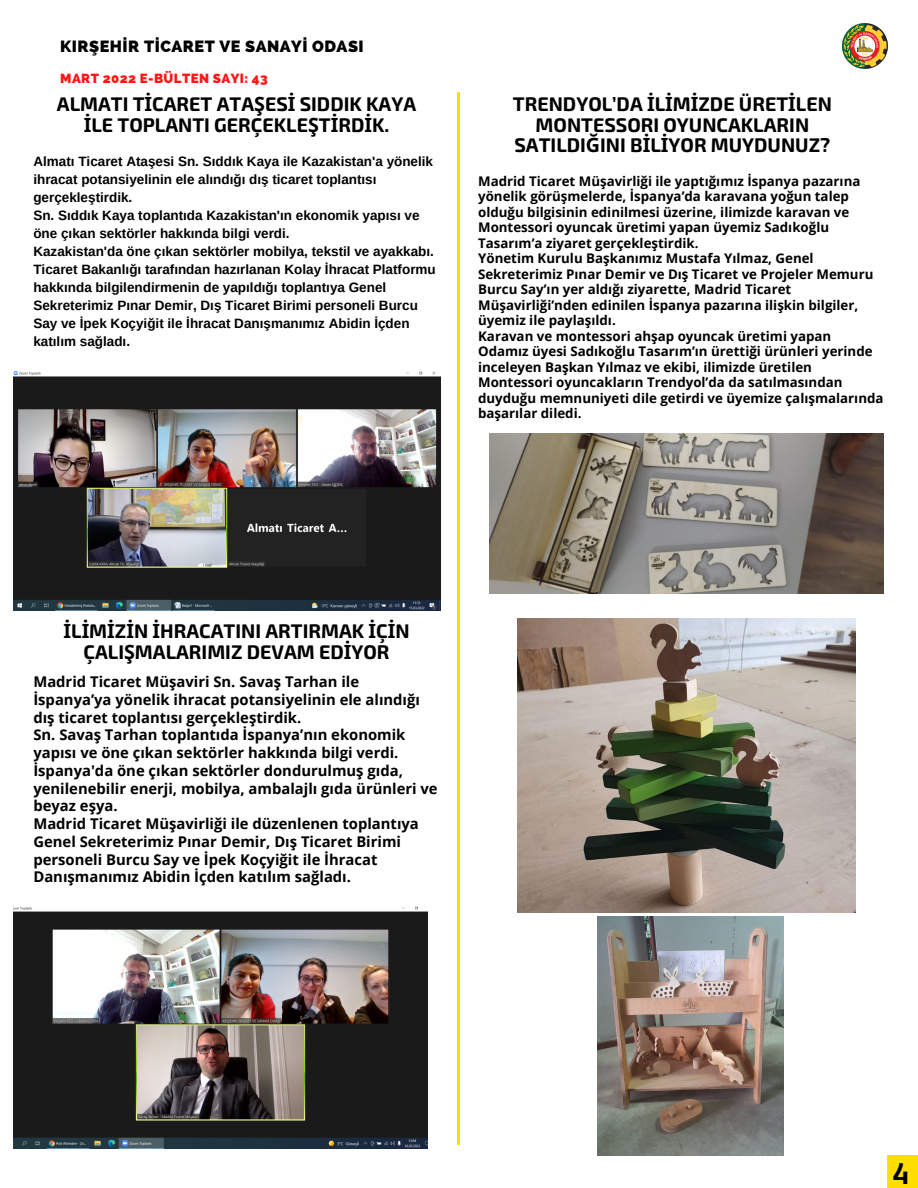
<style>
.page{position:relative;width:918px;height:1188px;background:#fff}
.page>*{position:absolute;margin:0;border:0;box-sizing:border-box;transform-origin:0 0}
.t1{font:33.6px "OS Aran 600";color:#000}
.t2{font:700 19.65px/20.5px "Exo 2";color:#000;text-align:center}
.t3{font:800 16.2px "Raleway";letter-spacing:.03em;color:#000}
.t4{font:700 14.85px/17.7px "Open Sans";color:#000}
.t5{font:700 13.5px/18px "Arimo";color:#000}
.t6{font:700 13.35px/15.5px "Open Sans";color:#000}
.t7{font:800 13.2px "Raleway";letter-spacing:.03em;color:#ff1616}
.s1{font-family:"Noto Sans"}
</style>
<div class="page">
<img style="left:842px;top:24px;width:45px;height:45px">
<div style="left:887px;top:1156px;width:31px;height:32px;background:#ffde00"></div>
<hr style="left:458px;top:92px;width:2px;height:1053px;background:#ffde00">
<img style="left:14px;top:371px;width:426px;height:239px">
<img style="left:14px;top:906px;width:414px;height:243px">
<img style="left:489px;top:434px;width:395px;height:160px">
<img style="left:518px;top:619px;width:337px;height:293px">
<img style="left:597px;top:917px;width:187px;height:238px">
<p class="t3" style="left:60px;top:37px;width:305px">KIRŞEHİR TİCARET VE SANAYİ ODASI</p>
<p class="t7" style="left:60px;top:71px;width:209px">MART 2022 E-BÜLTEN SAYI: 43</p>
<p class="t2" style="left:57px;top:93px;width:361px">ALMATI T<span class="s1">İ</span>CARET ATA<span class="s1">Ş</span>ES<span class="s1">İ</span> SIDDIK KAYA<br><span class="s1">İ</span>LE TOPLANTI GERÇEKLE<span class="s1">Ş</span>T<span class="s1">İ</span>RD<span class="s1">İ</span>K.</p>
<p class="t5" style="left:33px;top:152px;width:401px">Almatı Ticaret Ataşesi Sn. Sıddık Kaya ile Kazakistan'a yönelik ihracat potansiyelinin ele alındığı dış ticaret toplantısı gerçekleştirdik.</p>
<p class="t5" style="left:33px;top:206px;width:388px">Sn. Sıddık Kaya toplantıda Kazakistan'ın ekonomik yapısı ve öne çıkan sektörler hakkında bilgi verdi.</p>
<p class="t5" style="left:33px;top:242px;width:402px">Kazakistan'da öne çıkan sektörler mobilya, tekstil ve ayakkabı.</p>
<p class="t5" style="left:33px;top:260px;width:404px">Ticaret Bakanlığı tarafından hazırlanan Kolay İhracat Platformu hakkında bilgilendirmenin de yapıldığı toplantıya Genel Sekreterimiz Pınar Demir, Dış Ticaret Birimi personeli Burcu Say ve İpek Koçyiğit ile İhracat Danışmanımız Abidin İçden katılım sağladı.</p>
<p class="t2" style="left:513px;top:93px;width:320px">TRENDYOL’DA <span class="s1">İ</span>L<span class="s1">İ</span>M<span class="s1">İ</span>ZDE ÜRET<span class="s1">İ</span>LEN<br>MONTESSORI OYUNCAKLARIN<br>SATILDI<span class="s1">Ğ</span>INI B<span class="s1">İ</span>L<span class="s1">İ</span>YOR MUYDUNUZ?</p>
<p class="t6" style="left:478px;top:173px;width:384px">Madrid Ticaret Müşavirliği ile yaptığımız İspanya pazarına yönelik görüşmelerde, İspanya’da karavana yoğun talep olduğu bilgisinin edinilmesi üzerine, ilimizde karavan ve Montessori oyuncak üretimi yapan üyemiz Sadıkoğlu Tasarım’a ziyaret gerçekleştirdik.</p>
<p class="t6" style="left:478px;top:250px;width:397px">Yönetim Kurulu Başkanımız Mustafa Yılmaz, Genel Sekreterimiz Pınar Demir ve Dış Ticaret ve Projeler Memuru Burcu Say’ın yer aldığı ziyarette, Madrid Ticaret Müşavirliği’nden edinilen İspanya pazarına ilişkin bilgiler, üyemiz ile paylaşıldı.</p>
<p class="t6" style="left:478px;top:328px;width:407px">Karavan ve montessori ahşap oyuncak üretimi yapan Odamız üyesi Sadıkoğlu Tasarım’ın ürettiği ürünleri yerinde inceleyen Başkan Yılmaz ve ekibi, ilimizde üretilen Montessori oyuncakların Trendyol’da da satılmasından duyduğu memnuniyeti dile getirdi ve üyemize çalışmalarında başarılar diledi.</p>
<p class="t2" style="left:64px;top:620px;width:348px"><span class="s1">İ</span>L<span class="s1">İ</span>M<span class="s1">İ</span>Z<span class="s1">İ</span>N <span class="s1">İ</span>HRACATINI ARTIRMAK <span class="s1">İ</span>Ç<span class="s1">İ</span>N<br>ÇALI<span class="s1">Ş</span>MALARIMIZ DEVAM ED<span class="s1">İ</span>YOR</p>
<p class="t4" style="left:33px;top:673px;width:388px">Madrid Ticaret Müşaviri Sn. Savaş Tarhan ile<br>İspanya’ya yönelik ihracat potansiyelinin ele alındığı dış ticaret toplantısı gerçekleştirdik.</p>
<p class="t4" style="left:33px;top:726px;width:374px">Sn. Savaş Tarhan toplantıda İspanya’nın ekonomik yapısı ve öne çıkan sektörler hakkında bilgi verdi.</p>
<p class="t4" style="left:33px;top:761px;width:406px">İspanya'da öne çıkan sektörler dondurulmuş gıda, yenilenebilir enerji, mobilya, ambalajlı gıda ürünleri ve beyaz eşya.</p>
<p class="t4" style="left:33px;top:815px;width:387px">Madrid Ticaret Müşavirliği ile düzenlenen toplantıya Genel Sekreterimiz Pınar Demir, Dış Ticaret Birimi personeli Burcu Say ve İpek Koçyiğit ile İhracat Danışmanımız Abidin İçden katılım sağladı.</p>
<p class="t1" style="left:892px;top:1159px;width:18px">4</p>
</div>
